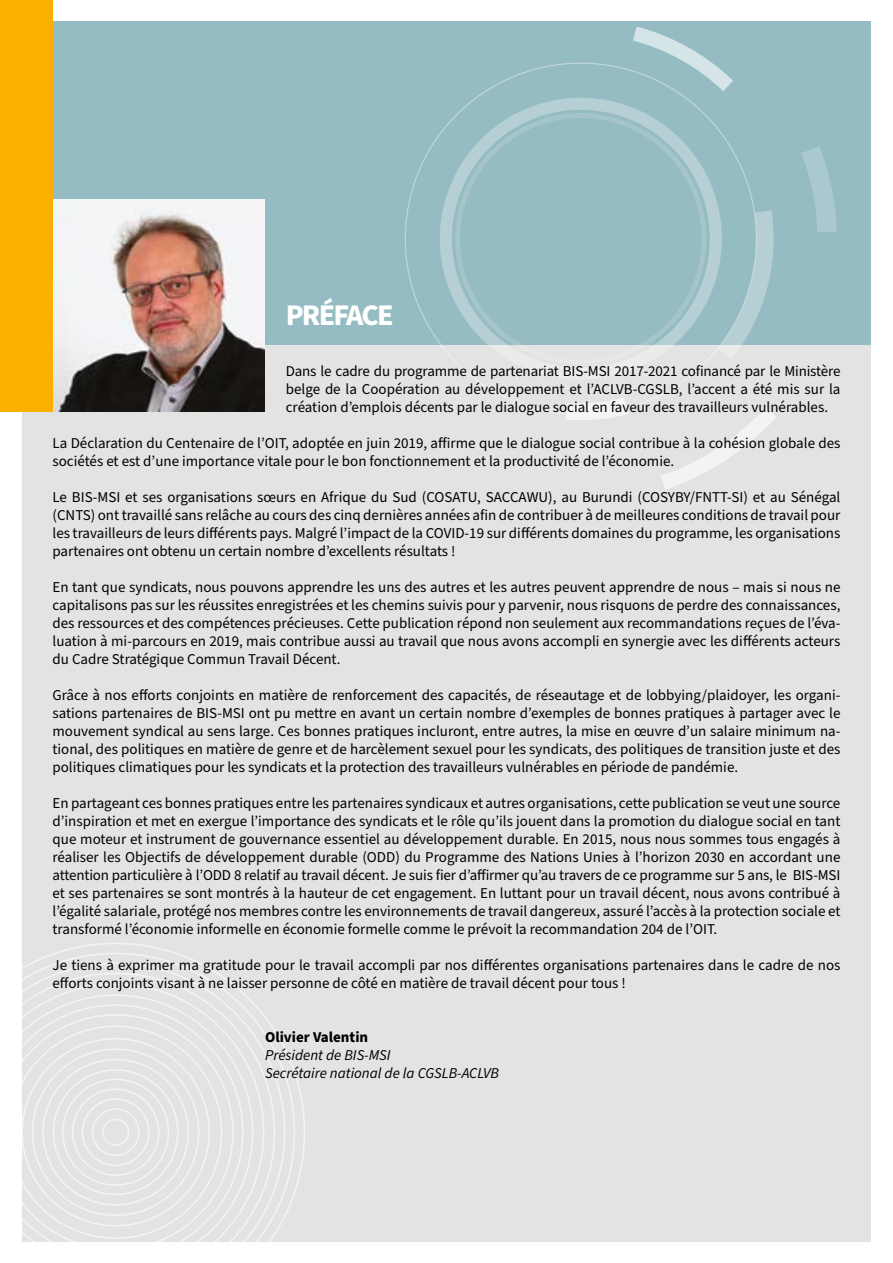
<style>
.page{position:relative;width:893px;height:1263px;background:#fff}
.page>*{position:absolute;margin:0;border:0;box-sizing:border-box;transform-origin:0 0}
.t1{font:700 30px "Source Sans Pro";letter-spacing:-.06em;color:#fff}
.t2{font:15px/18px "Source Sans Pro";color:#000;text-align:justify}
.t3{font:italic 15px/18px "Source Sans Pro";color:#000}
.t4{font:700 15px "Source Sans Pro";color:#000}
</style>
<div class="page">
<div style="left:22px;top:21px;width:849px;height:1221px;background:#e3e3e3"></div>
<div style="left:22px;top:21px;width:849px;height:324px;background:#96bcc3"></div>
<svg style="left:34px;top:953px;width:261px;height:263px"></svg>
<svg style="left:22px;top:962px;width:263px;height:272px"></svg>
<svg style="left:22px;top:973px;width:253px;height:269px"></svg>
<svg style="left:22px;top:983px;width:242px;height:259px"></svg>
<svg style="left:22px;top:994px;width:231px;height:248px"></svg>
<svg style="left:22px;top:1004px;width:222px;height:238px"></svg>
<svg style="left:22px;top:1014px;width:212px;height:228px"></svg>
<div style="left:53px;top:1069px;width:126px;height:126px;border:2px solid #fff;border-radius:50%"></div>
<div style="left:62px;top:1078px;width:107px;height:108px;border:2px solid #fff;border-radius:50%"></div>
<div style="left:72px;top:1088px;width:87px;height:88px;border:2px solid #fff;border-radius:50%"></div>
<div style="left:82px;top:1098px;width:68px;height:68px;border:2px solid #fff;border-radius:50%"></div>
<div style="left:92px;top:1108px;width:48px;height:48px;border:2px solid #fff;border-radius:50%"></div>
<div style="left:102px;top:1118px;width:27px;height:28px;border:2px solid #fff;border-radius:50%"></div>
<img style="left:53px;top:199px;width:211px;height:213px">
<svg style="left:661px;top:408px;width:115px;height:81px"></svg>
<svg style="left:801px;top:147px;width:35px;height:85px"></svg>
<svg style="left:564px;top:398px;width:69px;height:22px"></svg>
<svg style="left:626px;top:26px;width:107px;height:72px"></svg>
<svg style="left:721px;top:203px;width:53px;height:142px"></svg>
<svg style="left:440px;top:98px;width:281px;height:248px"></svg>
<div style="left:0;top:0;width:53px;height:412px;background:#f9b000"></div>
<h1 class="t1" style="left:286px;top:294px;width:109px">PRÉFACE</h1>
<p class="t2" style="left:286px;top:363px;width:556px">Dans le cadre du programme de partenariat BIS-MSI 2017-2021 cofinancé par le Ministère belge de la Coopération au développement et l’ACLVB-CGSLB, l’accent a été mis sur la création d’emplois décents par le dialogue social en faveur des travailleurs vulnérables.</p>
<p class="t2" style="left:53px;top:435px;width:789px">La Déclaration du Centenaire de l’OIT, adoptée en juin 2019, affirme que le dialogue social contribue à la cohésion globale des sociétés et est d’une importance vitale pour le bon fonctionnement et la productivité de l’économie.</p>
<p class="t2" style="left:53px;top:489px;width:789px">Le BIS-MSI et ses organisations sœurs en Afrique du Sud (COSATU, SACCAWU), au Burundi (COSYBY/FNTT-SI) et au Sénégal (CNTS) ont travaillé sans relâche au cours des cinq dernières années afin de contribuer à de meilleures conditions de travail pour les travailleurs de leurs différents pays. Malgré l’impact de la COVID-19 sur différents domaines du programme, les organisations partenaires ont obtenu un certain nombre d’excellents résultats !</p>
<p class="t2" style="left:53px;top:579px;width:790px">En tant que syndicats, nous pouvons apprendre les uns des autres et les autres peuvent apprendre de nous – mais si nous ne capitalisons pas sur les réussites enregistrées et les chemins suivis pour y parvenir, nous risquons de perdre des connaissances, des ressources et des compétences précieuses. Cette publication répond non seulement aux recommandations reçues de l’éva&shy;luation à mi-parcours en 2019, mais contribue aussi au travail que nous avons accompli en synergie avec les différents acteurs du Cadre Stratégique Commun Travail Décent.</p>
<p class="t2" style="left:53px;top:687px;width:789px">Grâce à nos efforts conjoints en matière de renforcement des capacités, de réseautage et de lobbying/plaidoyer, les organi&shy;sations partenaires de BIS-MSI ont pu mettre en avant un certain nombre d’exemples de bonnes pratiques à partager avec le mouvement syndical au sens large. Ces bonnes pratiques incluront, entre autres, la mise en œuvre d’un salaire minimum na&shy;tional, des politiques en matière de genre et de harcèlement sexuel pour les syndicats, des politiques de transition juste et des politiques climatiques pour les syndicats et la protection des travailleurs vulnérables en période de pandémie.</p>
<p class="t2" style="left:53px;top:795px;width:789px">En partageant ces bonnes pratiques entre les partenaires syndicaux et autres organisations, cette publication se veut une source d’inspiration et met en exergue l’importance des syndicats et le rôle qu’ils jouent dans la promotion du dialogue social en tant que moteur et instrument de gouvernance essentiel au développement durable. En 2015, nous nous sommes tous engagés à réaliser les Objectifs de développement durable (ODD) du Programme des Nations Unies à l’horizon 2030 en accordant une attention particulière à l’ODD 8 relatif au travail décent. Je suis fier d’affirmer qu’au travers de ce programme sur 5 ans, le BIS-MSI et ses partenaires se sont montrés à la hauteur de cet engagement. En luttant pour un travail décent, nous avons contribué à l’égalité salariale, protégé nos membres contre les environnements de travail dangereux, assuré l’accès à la protection sociale et transformé l’économie informelle en économie formelle comme le prévoit la recommandation 204 de l’OIT.</p>
<p class="t2" style="left:53px;top:957px;width:789px">Je tiens à exprimer ma gratitude pour le travail accompli par nos différentes organisations partenaires dans le cadre de nos efforts conjoints visant à ne laisser personne de côté en matière de travail décent pour tous !</p>
<p class="t4" style="left:265px;top:1027px;width:105px">Olivier Valentin</p>
<p class="t3" style="left:265px;top:1047px;width:235px">Président de BIS-MSI<br>Secrétaire national de la CGSLB-ACLVB</p>
</div>
